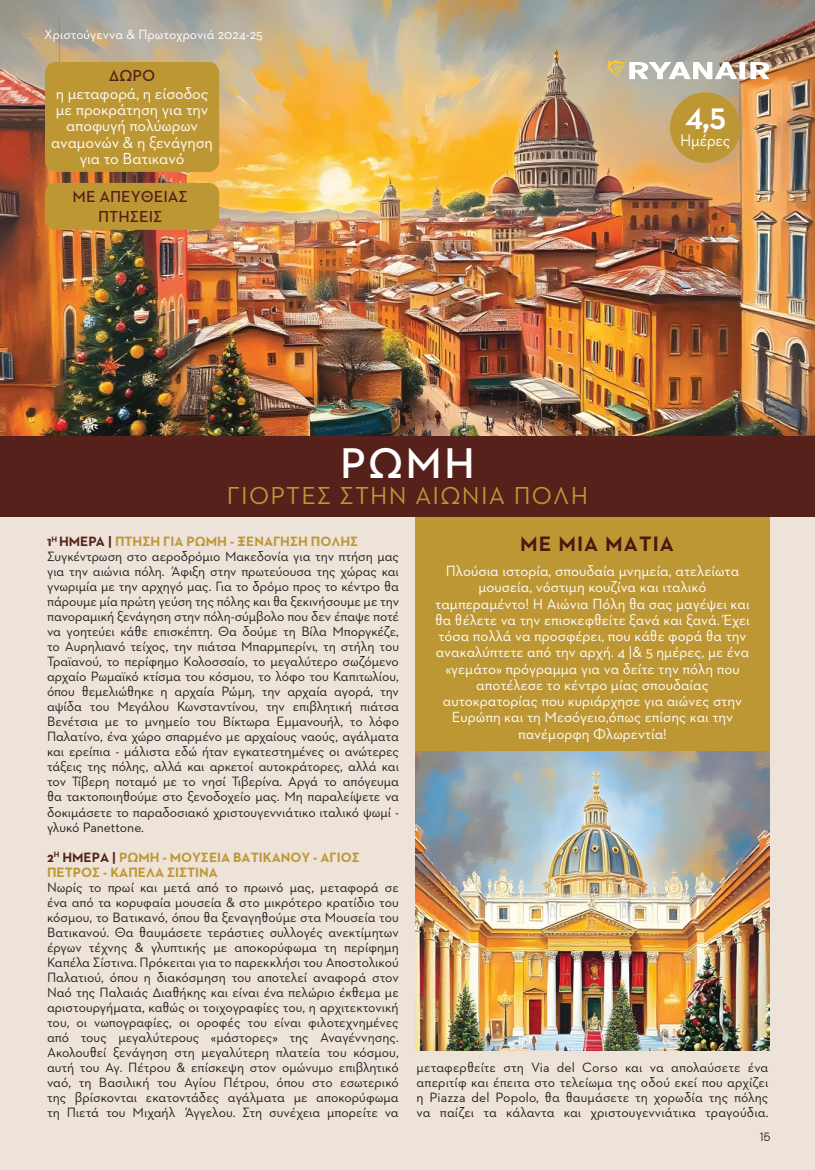
<style>
.page{position:relative;width:815px;height:1170px;background:#fff}
.page>*{position:absolute;margin:0;border:0;box-sizing:border-box;transform-origin:0 0}
.t1{font:600 43.75px "Neutraface Two Text Greek";color:#fff}
.t2{font:700 38.75px "Neutraface Two Disp Greek";color:#fff;scale:.95 1}
.t3{font:25px "Neutraface Two Text Greek";letter-spacing:.05em;color:#be9735}
.t4{font:700 21.25px "Neutraface Two Text Greek";letter-spacing:.05em;color:#4c190f}
.t5{font:17.12px "Neutraface Two Text Greek";letter-spacing:-.015em;color:#fff;scale:.95 1}
.t6{font:16.25px/16.2px "Neutraface Two Text Greek";letter-spacing:-.005em;color:#fff;text-align:center}
.t7{font:600 16.25px/19.5px "Neutraface Two Text Greek";color:#57211b;text-align:center}
.t8{font:15px/16.2px "Neutraface Two Text Greek";color:#fff;text-align:center}
.t9{font:13.75px/15px "Neutraface Two Text Greek";letter-spacing:-.005em;color:#231f20;text-align:justify}
.t10{font:700 13.75px/15px "Neutraface Two Text Greek";color:#be9735}
.t11{font:13.62px "Neutraface Two Text Greek";color:#fff}
.t12{font:300 12.5px "Noir Pro";color:#231f20}
.s1{font-weight:700;color:#57211b}
.s2{font-weight:700;color:#be9735}
.s3{color:#57211b}
</style>
<div class="page">
<img style="left:0;top:0;width:815px;height:1169px">
<div style="left:45px;top:62px;width:174px;height:110px;background:#be9735;border-radius:11px"></div>
<div style="left:0;top:436px;width:815px;height:80px;background:#57211b"></div>
<svg style="left:607px;top:52px;width:162px;height:27px"></svg>
<div style="left:670px;top:92px;width:71px;height:71px;background:#be9735;border-radius:50%"></div>
<img style="left:415px;top:751px;width:355px;height:299px">
<div style="left:45px;top:183px;width:174px;height:47px;background:#be9735;border-radius:11px"></div>
<p class="t11" style="left:44px;top:26px;width:220px">Χριστούγεννα &amp; Πρωτοχρονιά 2024-25</p>
<p class="t7" style="left:109px;top:66px;width:48px">ΔΩΡΟ</p>
<p class="t6" style="left:51px;top:85px;width:163px">η μεταφορά, η είσοδος με προκράτηση για την αποφυγή πολύωρων αναμονών &amp; η ξενάγηση για το Βατικανό</p>
<p class="t7" style="left:73px;top:187px;width:117px">ΜΕ ΑΠΕΥΘΕΙΑΣ<br>ΠΤΗΣΕΙΣ</p>
<h1 class="t1" style="left:340px;top:437px;width:136px">ΡΩΜΗ</h1>
<h3 class="t3" style="left:227px;top:480px;width:363px">ΓΙΟΡΤΕΣ ΣΤΗΝ ΑΙΩΝΙΑ ΠΟΛΗ</h3>
<h2 class="t2" style="left:685px;top:95px;width:45px">4,5</h2>
<p class="t5" style="left:680px;top:129px;width:55px">Ημέρες</p>
<p class="t9" style="left:47px;top:534px;width:353px;text-align:left"><span class="s1">1</span><sup>Η</sup> <span class="s1">ΗΜΕΡΑ |</span> <span class="s2">ΠΤΗΣΗ ΓΙΑ ΡΩΜΗ - ΞΕΝΑΓΗΣΗ ΠΟΛΗΣ </span>Συγκέντρωση στο αεροδρόμιο Μακεδονία για την πτήση μας για την αιώνια πόλη. Άφιξη στην πρωτεύουσα της χώρας και γνωριμία με την αρχηγό μας. Για το δρόμο προς το κέντρο θα πάρουμε μία πρώτη γεύση της πόλης και θα ξεκινήσουμε με την πανοραμική ξενάγηση στην πόλη-σύμβολο που δεν έπαψε ποτέ να γοητεύει κάθε επισκέπτη. Θα δούμε τη Βίλα Μποργκέζε, το Αυρηλιανό τείχος, την πιάτσα Μπαρμπερίνι, τη στήλη του Τραϊανού, το περίφημο Κολοσσαίο, το μεγαλύτερο σωζόμενο αρχαίο Ρωμαϊκό κτίσμα του κόσμου, το λόφο του Καπιτωλίου, όπου θεμελιώθηκε η αρχαία Ρώμη, την αρχαία αγορά, την αψίδα του Μεγάλου Κωνσταντίνου, την επιβλητική πιάτσα Βενέτσια με το μνημείο του Βίκτωρα Εμμανουήλ, το λόφο Παλατίνο, ένα χώρο σπαρμένο με αρχαίους ναούς, αγάλματα και ερείπια - μάλιστα εδώ ήταν εγκατεστημένες οι ανώτερες τάξεις της πόλης, αλλά και αρκετοί αυτοκράτορες, αλλά και τον Τίβερη ποταμό με το νησί Τιβερίνα. Αργά το απόγευμα θα τακτοποιηθούμε στο ξενοδοχείο μας. Μη παραλείψετε να δοκιμάσετε το παραδοσιακό χριστουγεννιάτικο ιταλικό ψωμί - γλυκό Panettone.</p>
<p class="t10" style="left:47px;top:849px;width:314px"><span class="s3">2</span><sup>Η</sup> <span class="s3">ΗΜΕΡΑ |</span> ΡΩΜΗ - ΜΟΥΣΕΙΑ ΒΑΤΙΚΑΝΟΥ - ΑΓΙΟΣ<br>ΠΕΤΡΟΣ - ΚΑΠΕΛΑ ΣΙΣΤΙΝΑ</p>
<p class="t9" style="left:47px;top:879px;width:353px">Νωρίς το πρωί και μετά από το πρωινό μας, μεταφορά σε ένα από τα κορυφαία μουσεία &amp; στο μικρότερο κρατίδιο του κόσμου, το Βατικανό, όπου θα ξεναγηθούμε στα Μουσεία του Βατικανού. Θα θαυμάσετε τεράστιες συλλογές ανεκτίμητων έργων τέχνης &amp; γλυπτικής με αποκορύφωμα τη περίφημη Καπέλα Σίστινα. Πρόκειται για το παρεκκλήσι του Αποστολικού Παλατιού, όπου η διακόσμηση του αποτελεί αναφορά στον Ναό της Παλαιάς Διαθήκης και είναι ένα πελώριο έκθεμα με αριστουργήματα, καθώς οι τοιχογραφίες του, η αρχιτεκτονική του, οι νωπογραφίες, οι οροφές του είναι φιλοτεχνημένες από τους μεγαλύτερους «μάστορες» της Αναγέννησης.<br>Ακολουθεί ξενάγηση στη μεγαλύτερη πλατεία του κόσμου, αυτή του Αγ. Πέτρου &amp; επίσκεψη στον ομώνυμο επιβλητικό ναό, τη Βασιλική του Αγίου Πέτρου, όπου στο εσωτερικό της βρίσκονται εκατοντάδες αγάλματα με αποκορύφωμα τη Πιετά του Μιχαήλ Άγγελου. Στη συνέχεια μπορείτε να</p>
<h3 class="t4" style="left:520px;top:531px;width:155px">ΜΕ ΜΙΑ ΜΑΤΙΑ</h3>
<p class="t8" style="left:435px;top:562px;width:316px">Πλούσια ιστορία, σπουδαία μνημεία, ατελείωτα μουσεία, νόστιμη κουζίνα και ιταλικό ταμπεραμέντο! Η Αιώνια Πόλη θα σας μαγέψει και θα θέλετε να την επισκεφθείτε ξανά και ξανά. Έχει τόσα πολλά να προσφέρει, που κάθε φορά θα την ανακαλύπτετε από την αρχή. 4 |&amp; 5 ημέρες, με ένα «γεμάτο» πρόγραμμα για να δείτε την πόλη που αποτέλεσε το κέντρο μίας σπουδαίας αυτοκρατορίας που κυριάρχησε για αιώνες στην Ευρώπη και τη Μεσόγειο,όπως επίσης και την πανέμορφη Φλωρεντία!</p>
<p class="t9" style="left:417px;top:1059px;width:353px">μεταφερθείτε στη Via del Corso και να απολαύσετε ένα απεριτίφ και έπειτα στο τελείωμα της οδού εκεί που αρχίζει η Piazza del Popolo, θα θαυμάσετε τη χορωδία της πόλης να παίζει τα κάλαντα και χριστουγεννιάτικα τραγούδια.</p>
<p class="t12" style="left:759px;top:1127px;width:13px">15</p>
</div>
